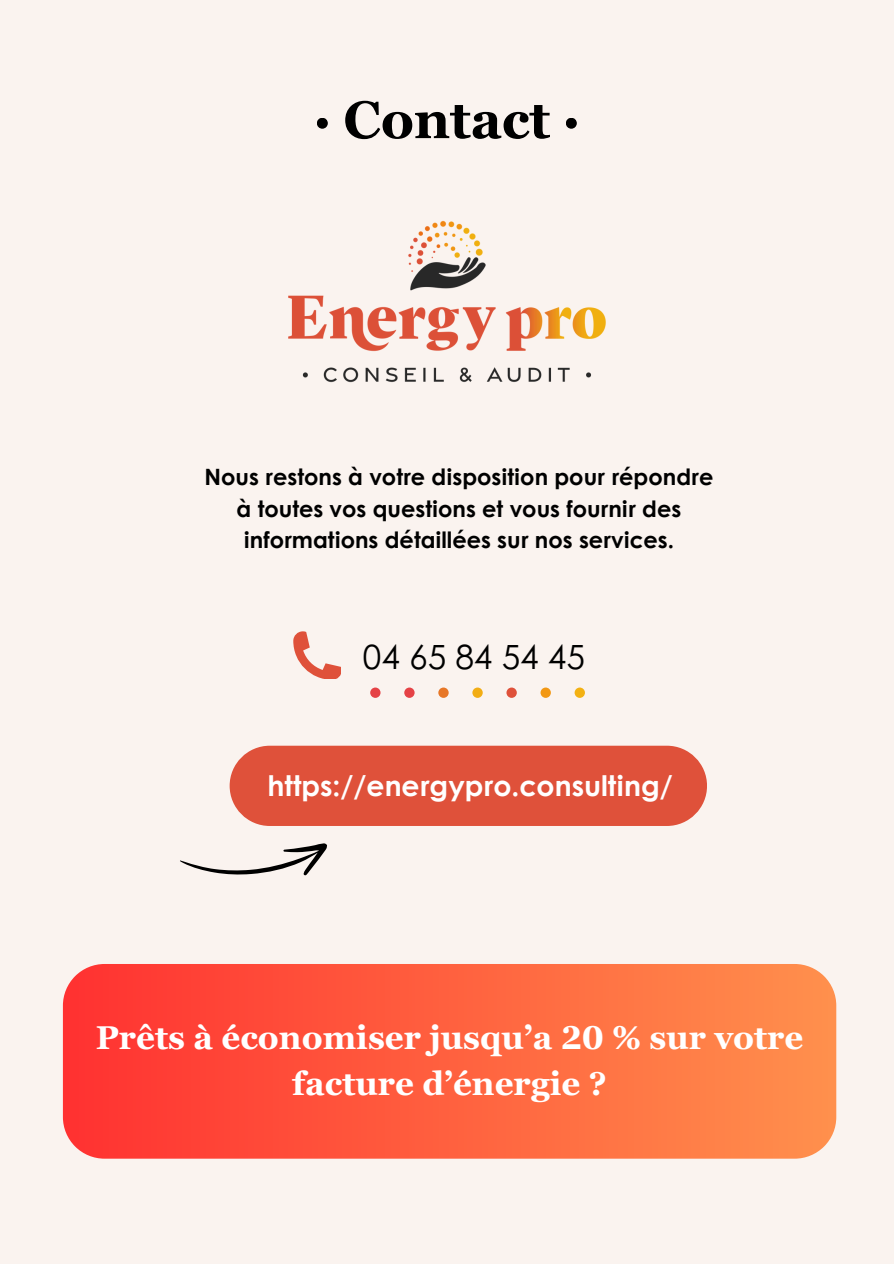
<style>
.page{position:relative;width:894px;height:1264px;background:#fff}
.page>*{position:absolute;margin:0;border:0;box-sizing:border-box;transform-origin:0 0}
.t1{font:700 52.5px "Georgia Pro";letter-spacing:-.005em;color:#000}
.t2{font:33.3px "Century Gothic";color:#000}
.t3{font:700 33px/46.2px "Georgia Pro";color:#fff;text-align:center}
.t4{font:700 28.35px "Century Gothic";color:#fff}
.t5{font:700 22.5px/31.5px "Century Gothic";color:#000;text-align:center}
</style>
<div class="page">
<div style="left:0;top:0;width:893px;height:1263px;background:#faf3ef"></div>
<svg style="left:63px;top:964px;width:773px;height:194px;background:#fe6240"></svg>
<svg style="left:293px;top:631px;width:47px;height:47px"></svg>
<div style="left:404px;top:687px;width:10px;height:11px;background:#e54246;border-radius:50%"></div>
<div style="left:438px;top:687px;width:10px;height:11px;background:#e77727;border-radius:50%"></div>
<div style="left:472px;top:687px;width:10px;height:11px;background:#f2ad14;border-radius:50%"></div>
<div style="left:506px;top:687px;width:10px;height:11px;background:#df513a;border-radius:50%"></div>
<div style="left:540px;top:687px;width:10px;height:11px;background:#f29814;border-radius:50%"></div>
<div style="left:574px;top:687px;width:10px;height:11px;background:#f3b112;border-radius:50%"></div>
<div style="left:370px;top:687px;width:10px;height:11px;background:#e54246;border-radius:50%"></div>
<div style="left:229px;top:745px;width:477px;height:81px;background:#df513a;border-radius:40px"></div>
<svg style="left:180px;top:780px;width:147px;height:96px"></svg>
<div style="left:317px;top:118px;width:11px;height:11px;background:#000;border-radius:50%"></div>
<div style="left:565px;top:118px;width:11px;height:11px;background:#000;border-radius:50%"></div>
<img style="left:288px;top:220px;width:318px;height:163px">
<p class="t1" style="left:343px;top:90px;width:208px">Contact</p>
<h4 class="t5" style="left:204px;top:460px;width:510px">Nous restons à votre disposition pour répondre à toutes vos questions et vous fournir des informations détaillées sur nos services.</h4>
<p class="t2" style="left:363px;top:631px;width:223px">04 65 84 54 45</p>
<p class="t4" style="left:267px;top:764px;width:406px">https://energypro.consulting/</p>
<h1 class="t3" style="left:96px;top:1014px;width:708px">Prêts à économiser jusqu’a 20 % sur votre facture d’énergie ?</h1>
</div>
